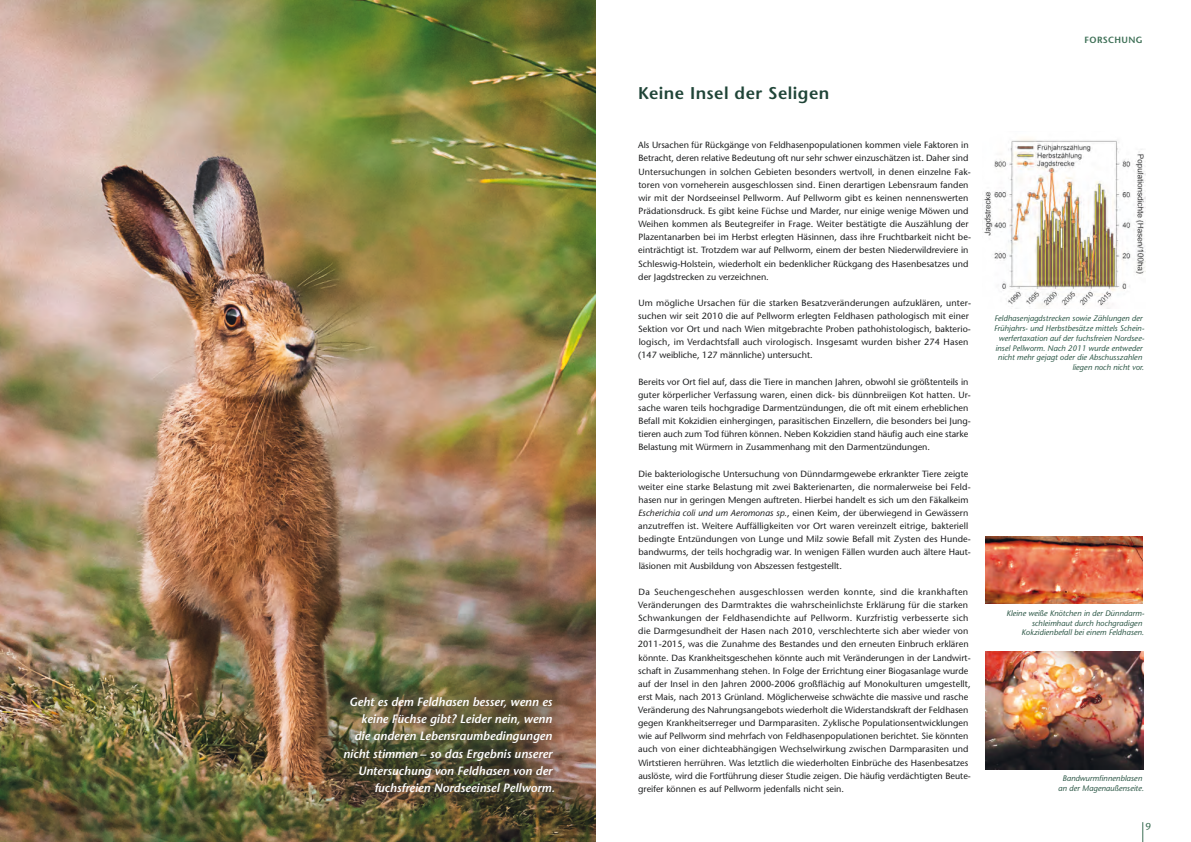
<style>
.page{position:relative;width:1191px;height:842px;background:#fff}
.page>*{position:absolute;margin:0;border:0;box-sizing:border-box;transform-origin:0 0}
.t1{font:600 17px "Stone Sans Std";letter-spacing:.03em;color:#1f4437}
.t2{font:italic 600 12px/17.3px "Stone Sans Std";color:#fff;text-align:right}
.t3{font:500 10px "Stone Sans Std";color:#3d6f55}
.t4{font:500 9px/13.1px "Stone Sans Std";letter-spacing:.005em;color:#1d1e1f}
.t5{font:9px "Stone Sans Std Semibold 2";letter-spacing:.04em;color:#3d6f55}
.t6{font:italic 500 8px/9.8px "Stone Sans Std";color:#2c5746;text-align:right}
.s1{font-style:italic}
</style>
<div class="page">
<svg style="left:1142px;top:822px;width:1px;height:20px"></svg>
<img style="left:0;top:0;width:595px;height:842px">
<img style="left:982px;top:139px;width:163px;height:170px">
<img style="left:986px;top:651px;width:157px;height:119px">
<img style="left:986px;top:537px;width:156px;height:66px">
<div style="left:333px;top:686px;width:231px;height:117px;background:#756762;opacity:.8"></div>
<h2 class="t2" style="left:343px;top:693px;width:213px">Geht es dem Feldhasen besser, wenn es keine Füchse gibt? Leider nein, wenn<br>die anderen Lebensraumbedingungen nicht stimmen – so das Ergebnis unserer Untersuchung von Feldhasen von der fuchsfreien Nordseeinsel Pellworm.</h2>
<h1 class="t1" style="left:638px;top:83px;width:193px">Keine Insel der Seligen</h1>
<p class="t4" style="left:638px;top:139px;width:334px">Als Ursachen für Rückgänge von Feldhasenpopulationen kommen viele Faktoren in Betracht, deren relative Bedeutung oft nur sehr schwer einzuschätzen ist. Daher sind Untersuchungen in solchen Gebieten besonders wertvoll, in denen einzelne Fak&shy;toren von vorneherein ausgeschlossen sind. Einen derartigen Lebensraum fanden wir mit der Nordseeinsel Pellworm. Auf Pellworm gibt es keinen nennenswerten Prädationsdruck. Es gibt keine Füchse und Marder, nur einige wenige Möwen und Weihen kommen als Beutegreifer in Frage. Weiter bestätigte die Auszählung der Plazentanarben bei im Herbst erlegten Häsinnen, dass ihre Fruchtbarkeit nicht be&shy;einträchtigt ist. Trotzdem war auf Pellworm, einem der besten Niederwildreviere in Schleswig-Holstein, wiederholt ein bedenklicher Rückgang des Hasenbesatzes und der Jagdstrecken zu verzeichnen.</p>
<p class="t4" style="left:638px;top:296px;width:334px">Um mögliche Ursachen für die starken Besatzveränderungen aufzuklären, unter&shy;suchen wir seit 2010 die auf Pellworm erlegten Feldhasen pathologisch mit einer Sektion vor Ort und nach Wien mitgebrachte Proben pathohistologisch, bakterio&shy;logisch, im Verdachtsfall auch virologisch. Insgesamt wurden bisher 274 Hasen (147 weibliche, 127 männliche) untersucht.</p>
<p class="t4" style="left:638px;top:375px;width:334px">Bereits vor Ort fiel auf, dass die Tiere in manchen Jahren, obwohl sie größtenteils in guter körperlicher Verfassung waren, einen dick- bis dünnbreiigen Kot hatten. Ur&shy;sache waren teils hochgradige Darmentzündungen, die oft mit einem erheblichen Befall mit Kokzidien einhergingen, parasitischen Einzellern, die besonders bei Jung&shy;tieren auch zum Tod führen können. Neben Kokzidien stand häufig auch eine starke Belastung mit Würmern in Zusammenhang mit den Darmentzündungen.</p>
<p class="t4" style="left:638px;top:467px;width:334px">Die bakteriologische Untersuchung von Dünndarmgewebe erkrankter Tiere zeigte weiter eine starke Belastung mit zwei Bakterienarten, die normalerweise bei Feld&shy;hasen nur in geringen Mengen auftreten. Hierbei handelt es sich um den Fäkalkeim <span class="s1">Escherichia coli und um Aeromonas sp.</span>, einen Keim, der überwiegend in Gewässern anzutreffen ist. Weitere Auffälligkeiten vor Ort waren vereinzelt eitrige, bakteriell bedingte Entzündungen von Lunge und Milz sowie Befall mit Zysten des Hunde&shy;bandwurms, der teils hochgradig war. In wenigen Fällen wurden auch ältere Haut&shy;läsionen mit Ausbildung von Abszessen festgestellt.</p>
<p class="t4" style="left:638px;top:585px;width:334px">Da Seuchengeschehen ausgeschlossen werden konnte, sind die krankhaften Veränderungen des Darmtraktes die wahrscheinlichste Erklärung für die starken Schwankungen der Feldhasendichte auf Pellworm. Kurzfristig verbesserte sich die Darmgesundheit der Hasen nach 2010, verschlechterte sich aber wieder von 2011-2015, was die Zunahme des Bestandes und den erneuten Einbruch erklären könnte. Das Krankheitsgeschehen könnte auch mit Veränderungen in der Landwirt&shy;schaft in Zusammenhang stehen. In Folge der Errichtung einer Biogasanlage wurde auf der Insel in den Jahren 2000-2006 großflächig auf Monokulturen umgestellt, erst Mais, nach 2013 Grünland. Möglicherweise schwächte die massive und rasche Veränderung des Nahrungsangebots wiederholt die Widerstandskraft der Feldhasen gegen Krankheitserreger und Darmparasiten. Zyklische Populationsentwicklungen wie auf Pellworm sind mehrfach von Feldhasenpopulationen berichtet. Sie könnten auch von einer dichteabhängigen Wechselwirkung zwischen Darmparasiten und Wirtstieren herrühren. Was letztlich die wiederholten Einbrüche des Hasenbesatzes auslöste, wird die Fortführung dieser Studie zeigen. Die häufig verdächtigten Beute&shy;greifer können es auf Pellworm jedenfalls nicht sein.</p>
<p class="t5" style="left:1084px;top:34px;width:60px">FORSCHUNG</p>
<p class="t6" style="left:994px;top:314px;width:152px">Feldhasenjagdstrecken sowie Zählungen der Frühjahrs- und Herbstbesätze mittels Schein&shy;werfertaxation auf der fuchsfreien Nordsee&shy;insel Pellworm. Nach 2011 wurde entweder nicht mehr gejagt oder die Abschusszahlen liegen noch nicht vor.</p>
<p class="t6" style="left:1006px;top:608px;width:139px">Kleine weiße Knötchen in der Dünndarm&shy;schleimhaut durch hochgradigen<br>Kokzidienbefall bei einem Feldhasen.</p>
<p class="t6" style="left:1058px;top:773px;width:87px;text-align:center">Bandwurmfinnenblasen an der Magenaußenseite.</p>
<p class="t3" style="left:1145px;top:820px;width:7px">9</p>
</div>
